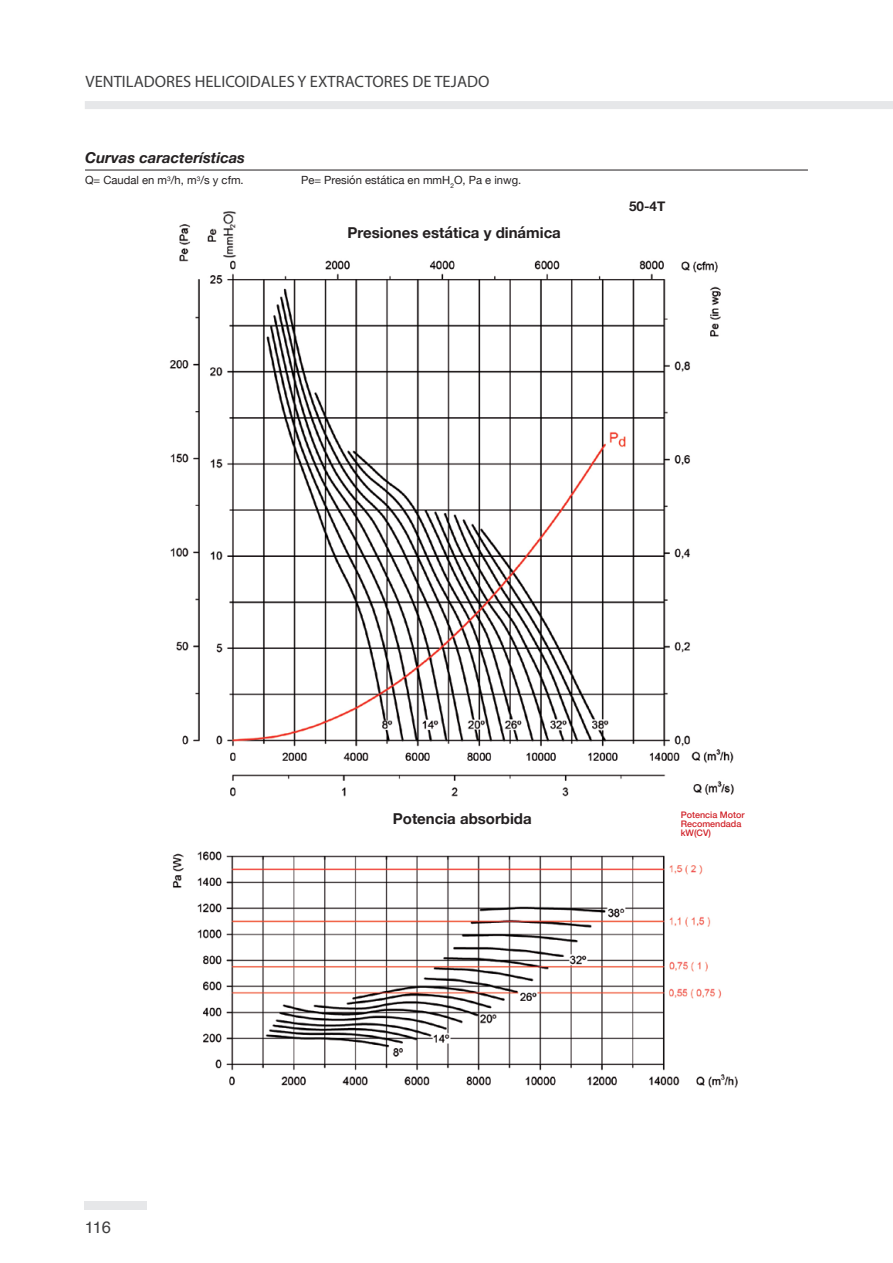
<style>
.page{position:relative;width:893px;height:1263px;background:#fff}
.page>*{position:absolute;margin:0;border:0;box-sizing:border-box;transform-origin:0 0}
.t1{font:16.5px "Myriad Pro";color:#3e3e3f}
.t2{font:16.5px "Helvetica";color:#3e3e3f}
.t3{font:700 15px "Helvetica Neue";color:#231f20}
.t4{font:italic 700 15px "Helvetica Neue";color:#231f20}
.t5{font:700 13.5px "Helvetica Neue";color:#231f20}
.t6{font:11.25px "Helvetica Neue";color:#231f20}
.t7{font:500 9px/9px "Helvetica Neue";color:#d1232a}
</style>
<div class="page">
<div style="left:85px;top:1202px;width:62px;height:8px;background:#e6e7e9"></div>
<div style="left:85px;top:101px;width:808px;height:8px;background:#e6e7e9"></div>
<hr style="left:85px;top:170px;width:723px;height:1px;background:#231f20">
<img style="left:169px;top:211px;width:569px;height:877px">
<div style="left:234px;top:809px;width:456px;height:37px;background:#fff"></div>
<div style="left:681px;top:809px;width:97px;height:37px;background:#fff"></div>
<div style="left:243px;top:224px;width:423px;height:30px;background:#fff"></div>
<div style="left:554px;top:198px;width:111px;height:17px;background:#fff"></div>
<h1 class="t1" style="left:86px;top:71px;width:405px">VENTILADORES HELICOIDALES Y EXTRACTORES DE TEJADO</h1>
<h2 class="t4" style="left:85px;top:146px;width:162px">Curvas características</h2>
<p class="t6" style="left:85px;top:172px;width:160px">Q= Caudal en m<sup>3</sup>/h, m<sup>3</sup>/s y cfm.</p>
<p class="t6" style="left:301px;top:172px;width:222px">Pe= Presión estática en mmH<sub>2</sub>O, Pa e inwg.</p>
<h2 class="t3" style="left:348px;top:221px;width:215px">Presiones estática y dinámica</h2>
<p class="t5" style="left:629px;top:196px;width:38px">50‐4T</p>
<h1 class="t2" style="left:85px;top:1214px;width:28px">116</h1>
<h2 class="t3" style="left:393px;top:806px;width:140px">Potencia absorbida</h2>
<p class="t7" style="left:681px;top:809px;width:66px">Potencia Motor<br>Recomendada kW(CV)</p>
</div>
